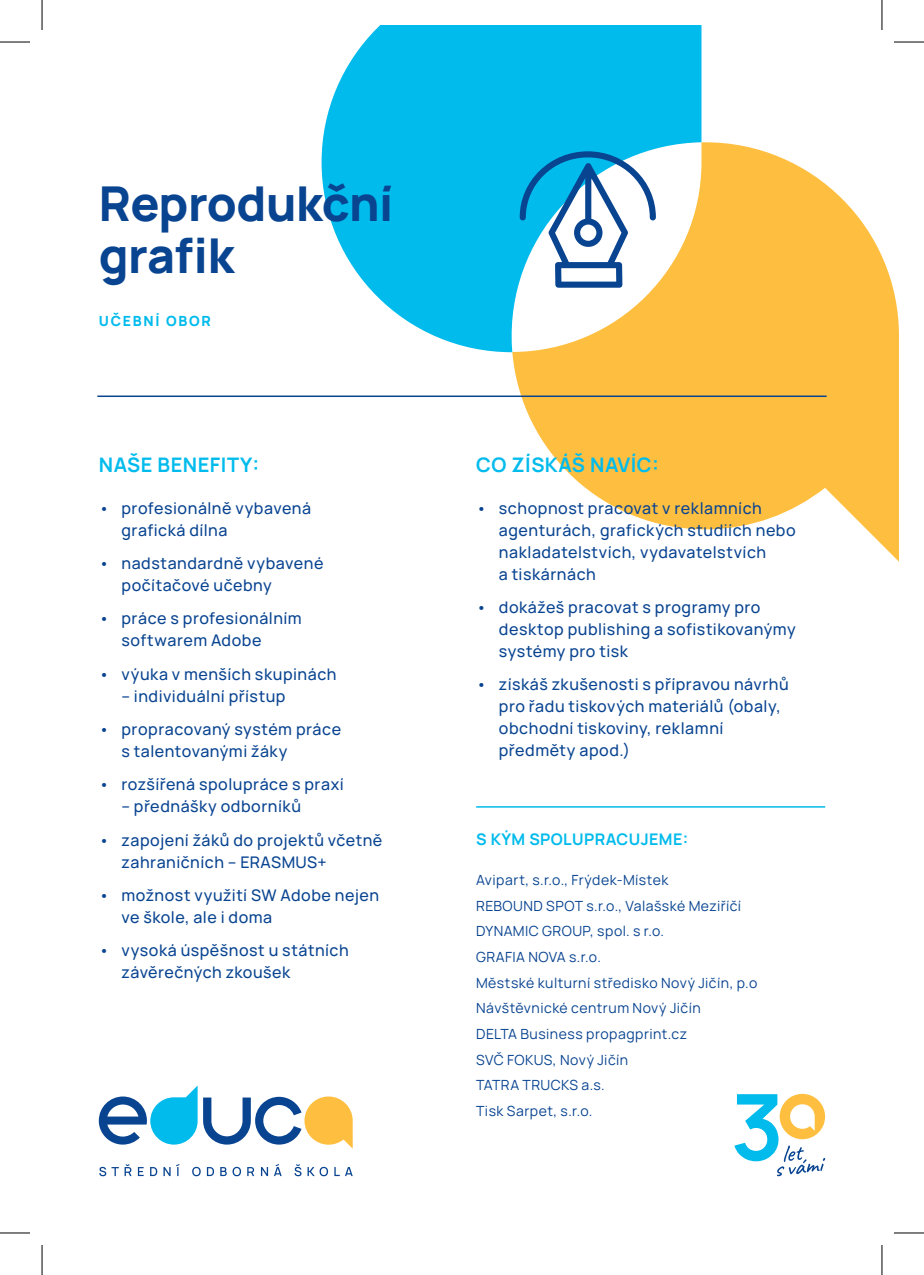
<style>
.page{position:relative;width:924px;height:1275px;background:#fff}
.page>*{position:absolute;margin:0;border:0;box-sizing:border-box;transform-origin:0 0}
.t1{font:800 48px/52px "Manrope";letter-spacing:-.01em;color:#094491}
.t2{font:700 20px "Manrope";letter-spacing:.025em;color:#00bbec}
.t3{font:500 16px/22px "Manrope";letter-spacing:.03em;color:#094491}
.t4{font:700 16px "Manrope";letter-spacing:.025em;color:#00bbec}
.t5{font:14px/25.6px "Manrope";letter-spacing:.03em;color:#094491}
.t6{font:800 14px "Manrope";letter-spacing:.125em;color:#00bbec}
</style>
<div class="page">
<svg style="left:734px;top:1093px;width:90px;height:83px"></svg>
<svg style="left:512px;top:142px;width:386px;height:419px;fill:#febf40"></svg>
<svg style="left:321px;top:25px;width:380px;height:327px;fill:#00bbec"></svg>
<svg style="left:99px;top:1164px;width:32px;height:12px"></svg>
<svg style="left:138px;top:1167px;width:5px;height:9px"></svg>
<svg style="left:150px;top:1167px;width:7px;height:9px"></svg>
<svg style="left:163px;top:1167px;width:7px;height:9px"></svg>
<svg style="left:176px;top:1164px;width:3px;height:12px"></svg>
<svg style="left:192px;top:1166px;width:9px;height:10px"></svg>
<svg style="left:207px;top:1167px;width:7px;height:9px"></svg>
<svg style="left:220px;top:1166px;width:21px;height:10px"></svg>
<svg style="left:247px;top:1167px;width:7px;height:9px"></svg>
<svg style="left:261px;top:1167px;width:7px;height:9px"></svg>
<svg style="left:274px;top:1164px;width:7px;height:12px"></svg>
<svg style="left:294px;top:1164px;width:7px;height:12px"></svg>
<svg style="left:307px;top:1166px;width:21px;height:10px"></svg>
<svg style="left:334px;top:1167px;width:5px;height:9px"></svg>
<svg style="left:345px;top:1167px;width:7px;height:9px"></svg>
<svg style="left:203px;top:1096px;width:149px;height:52px"></svg>
<svg style="left:99px;top:1086px;width:98px;height:58px"></svg>
<hr style="left:97px;top:395px;width:729px;height:2px;background:#094491">
<hr style="left:476px;top:806px;width:348px;height:1px;background:#00bbec">
<svg style="left:519px;top:151px;width:136px;height:137px"></svg>
<hr style="left:0;top:42px;width:30px;height:1px;background:#000">
<hr style="left:893px;top:42px;width:30px;height:1px;background:#000">
<hr style="left:0;top:1232px;width:30px;height:1px;background:#000">
<hr style="left:893px;top:1232px;width:30px;height:1px;background:#000">
<hr style="left:42px;top:0;width:1px;height:30px;background:#000">
<hr style="left:42px;top:1245px;width:1px;height:30px;background:#000">
<hr style="left:881px;top:0;width:1px;height:30px;background:#000">
<hr style="left:881px;top:1245px;width:1px;height:30px;background:#000">
<h1 class="t1" style="left:99px;top:176px;width:296px">Reprodukční grafik</h1>
<p class="t6" style="left:99px;top:311px;width:113px">UČEBNÍ OBOR</p>
<p class="t2" style="left:99px;top:450px;width:162px">NAŠE BENEFITY:</p>
<p class="t3" style="left:121px;top:496px;width:191px;text-indent:-23px">• profesionálně vybavená grafická dílna</p>
<p class="t3" style="left:121px;top:551px;width:203px;text-indent:-23px">• nadstandardně vybavené počítačové učebny</p>
<p class="t3" style="left:121px;top:607px;width:182px;text-indent:-23px">• práce s profesionálním softwarem Adobe</p>
<p class="t3" style="left:99px;top:662px;width:239px">• výuka v menších skupinách</p>
<p class="t3" style="left:121px;top:684px;width:165px">– individuální přístup</p>
<p class="t3" style="left:121px;top:717px;width:221px;text-indent:-23px">• propracovaný systém práce s talentovanými žáky</p>
<p class="t3" style="left:99px;top:773px;width:246px">• rozšířená spolupráce s praxí</p>
<p class="t3" style="left:121px;top:795px;width:181px">– přednášky odborníků</p>
<p class="t3" style="left:121px;top:828px;width:262px;text-indent:-23px">• zapojení žáků do projektů včetně zahraničních – ERASMUS+</p>
<p class="t3" style="left:121px;top:883px;width:259px;text-indent:-23px">• možnost využití SW Adobe nejen ve škole, ale i doma</p>
<p class="t3" style="left:121px;top:939px;width:229px;text-indent:-23px">• vysoká úspěšnost u státních závěrečných zkoušek</p>
<p class="t2" style="left:476px;top:450px;width:184px">CO ZÍSKÁŠ NAVÍC:</p>
<p class="t3" style="left:498px;top:496px;width:298px;text-indent:-23px">• schopnost pracovat v reklamních agenturách, grafických studiích nebo nakladatelstvích, vydavatelstvích<br>a tiskárnách</p>
<p class="t3" style="left:498px;top:595px;width:298px;text-indent:-23px">• dokážeš pracovat s programy pro desktop publishing a sofistikovanýmy systémy pro tisk</p>
<p class="t3" style="left:498px;top:673px;width:291px;text-indent:-23px">• získáš zkušenosti s přípravou návrhů pro řadu tiskových materiálů (obaly, obchodní tiskoviny, reklamní předměty apod.)</p>
<p class="t4" style="left:476px;top:828px;width:213px">S KÝM SPOLUPRACUJEME:</p>
<p class="t5" style="left:476px;top:866px;width:282px">Avipart, s.r.o., Frýdek-Místek<br>REBOUND SPOT s.r.o., Valašské Meziříčí<br>DYNAMIC GROUP, spol. s r.o.<br>GRAFIA NOVA s.r.o.<br>Městské kulturní středisko Nový Jičín, p.o<br>Návštěvnické centrum Nový Jičín<br>DELTA Business propagprint.cz<br>SVČ FOKUS, Nový Jičín<br>TATRA TRUCKS a.s.<br>Tisk Sarpet, s.r.o.</p>
</div>
